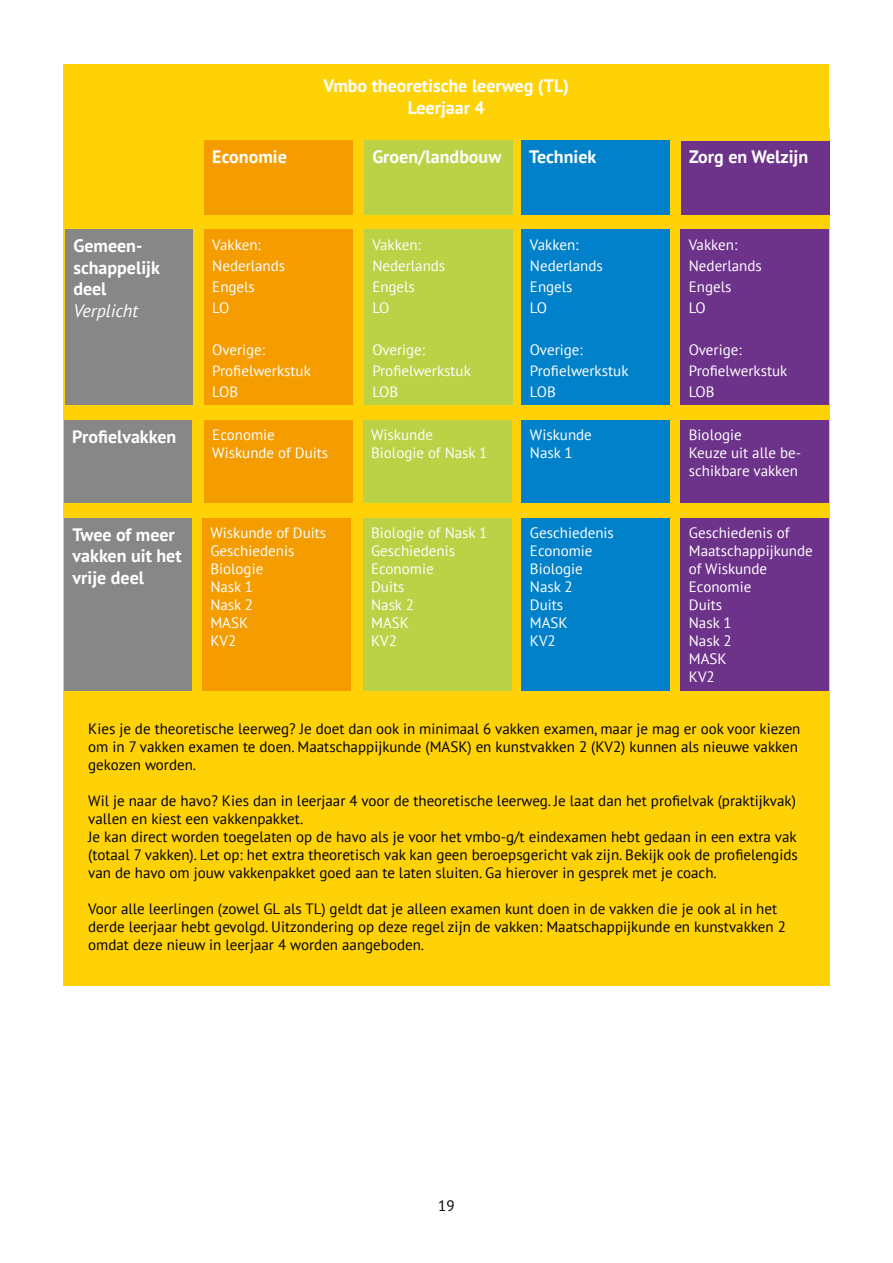
<style>
.page{position:relative;width:893px;height:1263px;background:#fff}
.page>*{position:absolute;margin:0;border:0;box-sizing:border-box;transform-origin:0 0}
.t1{font:700 18px/21.6px "PT Sans";color:#fff}
.t2{font:italic 18px "PT Sans";color:#fff}
.t3{font:15px/18px "PT Sans";color:#000}
.t4{font:15px/18px "PT Sans";color:#fff}
</style>
<div class="page">
<div style="left:63px;top:128px;width:767px;height:858px;background:#ffd208"></div>
<div style="left:521px;top:420px;width:149px;height:83px;background:#0081c9"></div>
<div style="left:521px;top:518px;width:149px;height:172px;background:#0081c9"></div>
<div style="left:680px;top:420px;width:149px;height:83px;background:#6d328a"></div>
<div style="left:680px;top:518px;width:149px;height:172px;background:#6d328a"></div>
<div style="left:204px;top:141px;width:149px;height:74px;background:#f59c00"></div>
<div style="left:364px;top:141px;width:149px;height:74px;background:#bbd146"></div>
<div style="left:521px;top:141px;width:148px;height:74px;background:#0081c9"></div>
<div style="left:681px;top:141px;width:149px;height:74px;background:#6d328a"></div>
<div style="left:65px;top:230px;width:127px;height:175px;background:#878787"></div>
<div style="left:64px;top:518px;width:128px;height:172px;background:#878787"></div>
<div style="left:204px;top:230px;width:149px;height:175px;background:#f59c00"></div>
<div style="left:364px;top:230px;width:149px;height:175px;background:#bbd146"></div>
<div style="left:521px;top:230px;width:149px;height:175px;background:#0081c9"></div>
<div style="left:680px;top:230px;width:149px;height:175px;background:#6d328a"></div>
<div style="left:204px;top:420px;width:149px;height:83px;background:#f59c00"></div>
<div style="left:363px;top:420px;width:148px;height:83px;background:#bbd146"></div>
<div style="left:202px;top:518px;width:149px;height:172px;background:#f59c00"></div>
<div style="left:363px;top:518px;width:148px;height:172px;background:#bbd146"></div>
<div style="left:64px;top:420px;width:127px;height:83px;background:#878787"></div>
<div style="left:63px;top:64px;width:766px;height:64px;background:#ffd208"></div>
<p class="t1" style="left:324px;top:75px;width:247px;text-align:center">Vmbo theoretische leerweg (TL)<br>Leerjaar 4</p>
<p class="t1" style="left:212px;top:146px;width:76px">Economie</p>
<p class="t1" style="left:372px;top:146px;width:130px">Groen/landbouw</p>
<p class="t1" style="left:529px;top:146px;width:69px">Techniek</p>
<p class="t1" style="left:689px;top:146px;width:120px">Zorg en Welzijn</p>
<p class="t1" style="left:73px;top:235px;width:88px">Gemeen&shy;schappelijk deel</p>
<p class="t2" style="left:73px;top:299px;width:66px">Verplicht</p>
<p class="t4" style="left:212px;top:234px;width:74px;line-height:21px">Vakken:<br>Nederlands<br>Engels<br>LO</p>
<p class="t4" style="left:212px;top:339px;width:100px;line-height:21px">Overige:<br>Profielwerkstuk<br>LOB</p>
<p class="t4" style="left:372px;top:234px;width:74px;line-height:21px">Vakken:<br>Nederlands<br>Engels<br>LO</p>
<p class="t4" style="left:372px;top:339px;width:100px;line-height:21px">Overige:<br>Profielwerkstuk<br>LOB</p>
<p class="t4" style="left:530px;top:234px;width:74px;line-height:21px">Vakken:<br>Nederlands<br>Engels<br>LO</p>
<p class="t4" style="left:530px;top:339px;width:100px;line-height:21px">Overige:<br>Profielwerkstuk<br>LOB</p>
<p class="t4" style="left:689px;top:234px;width:74px;line-height:21px">Vakken:<br>Nederlands<br>Engels<br>LO</p>
<p class="t4" style="left:689px;top:339px;width:100px;line-height:21px">Overige:<br>Profielwerkstuk<br>LOB</p>
<p class="t1" style="left:72px;top:425px;width:106px">Profielvakken</p>
<p class="t4" style="left:212px;top:426px;width:117px">Economie<br>Wiskunde of Duits</p>
<p class="t4" style="left:371px;top:426px;width:118px">Wiskunde<br>Biologie of Nask 1</p>
<p class="t4" style="left:530px;top:426px;width:63px">Wiskunde<br>Nask 1</p>
<p class="t4" style="left:689px;top:426px;width:114px">Biologie<br>Keuze uit alle be&shy;schikbare vakken</p>
<p class="t1" style="left:73px;top:523px;width:111px">Twee of meer vakken uit het vrije deel</p>
<p class="t4" style="left:210px;top:523px;width:117px">Wiskunde of Duits<br>Geschiedenis<br>Biologie<br>Nask 1<br>Nask 2<br>MASK<br>KV2</p>
<p class="t4" style="left:371px;top:523px;width:118px">Biologie of Nask 1<br>Geschiedenis<br>Economie<br>Duits<br>Nask 2<br>MASK<br>KV2</p>
<p class="t4" style="left:530px;top:523px;width:85px">Geschiedenis<br>Economie<br>Biologie<br>Nask 2<br>Duits<br>MASK<br>KV2</p>
<p class="t4" style="left:689px;top:523px;width:125px">Geschiedenis of<br>Maatschappijkunde of Wiskunde<br>Economie<br>Duits<br>Nask 1<br>Nask 2<br>MASK<br>KV2</p>
<p class="t3" style="left:88px;top:719px;width:714px">Kies je de theoretische leerweg? Je doet dan ook in minimaal 6 vakken examen, maar je mag er ook voor kiezen om in 7 vakken examen te doen. Maatschappijkunde (MASK) en kunstvakken 2 (KV2) kunnen als nieuwe vakken gekozen worden.</p>
<p class="t3" style="left:88px;top:791px;width:711px">Wil je naar de havo? Kies dan in leerjaar 4 voor de theoretische leerweg. Je laat dan het profielvak (praktijkvak) vallen en kiest een vakkenpakket.<br>Je kan direct worden toegelaten op de havo als je voor het vmbo-g/t eindexamen hebt gedaan in een extra vak (totaal 7 vakken). Let op: het extra theoretisch vak kan geen beroepsgericht vak zijn. Bekijk ook de profielengids van de havo om jouw vakkenpakket goed aan te laten sluiten. Ga hierover in gesprek met je coach.</p>
<p class="t3" style="left:88px;top:899px;width:699px">Voor alle leerlingen (zowel GL als TL) geldt dat je alleen examen kunt doen in de vakken die je ook al in het derde leerjaar hebt gevolgd. Uitzondering op deze regel zijn de vakken: Maatschappijkunde en kunstvakken 2 omdat deze nieuw in leerjaar 4 worden aangeboden.</p>
<p class="t3" style="left:438px;top:1196px;width:18px">19</p>
</div>
